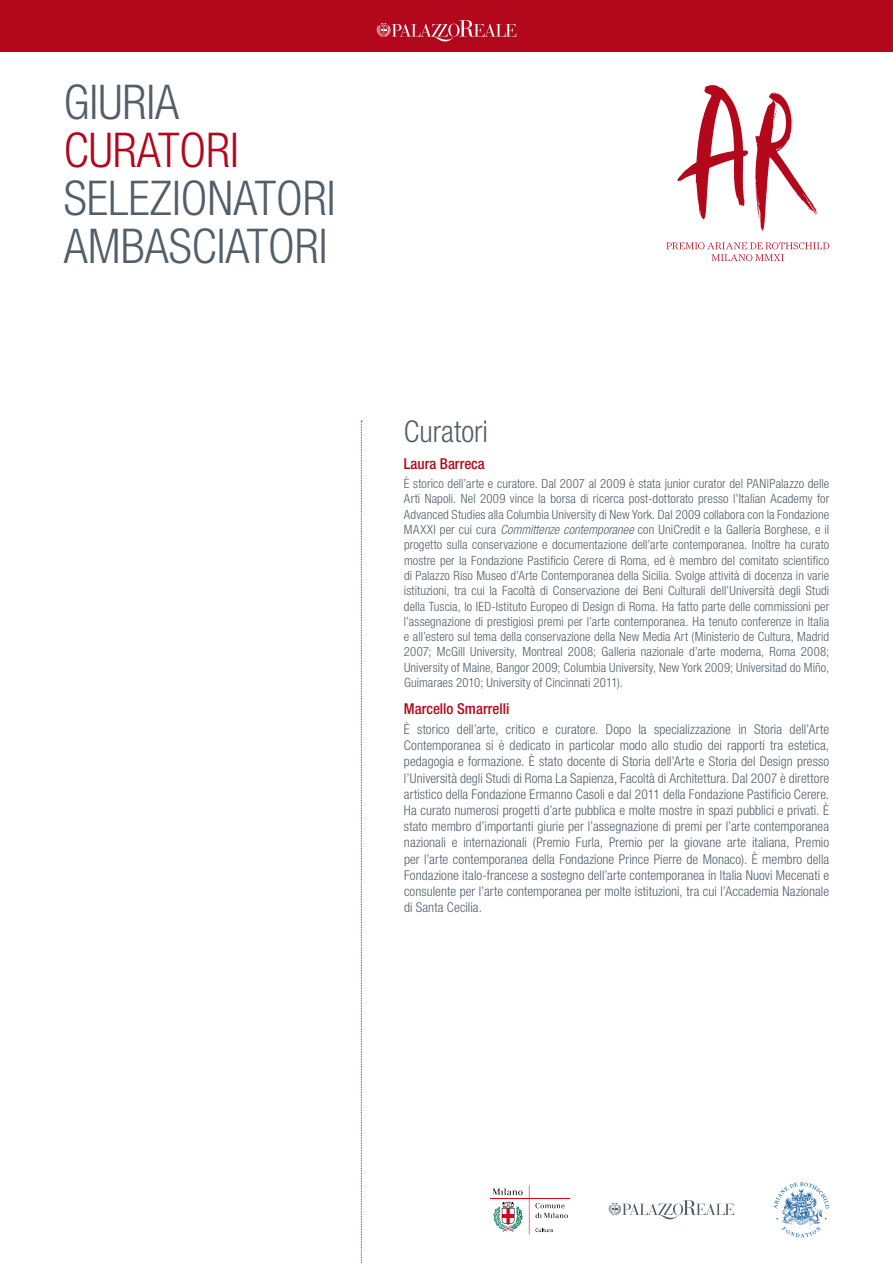
<style>
.page{position:relative;width:893px;height:1263px;background:#fff}
.page>*{position:absolute;margin:0;border:0;box-sizing:border-box;transform-origin:0 0}
.t1{font:300 condensed 48px/48px "Helvetica Neue LT Pro";color:#525f6a}
.t2{font:300 condensed 48px "Helvetica Neue LT Pro";color:#b3071b}
.t3{font:300 condensed 30px "Helvetica Neue LT Pro";color:#525f6a}
.t4{font:500 condensed 15px "Helvetica Neue LT Pro";color:#b3071b}
.t5{font:300 condensed 13.5px/16.2px "Helvetica Neue LT Pro";letter-spacing:.005em;color:#525f6a;text-align:justify}
.t6{font:300 condensed 12.75px/15.3px "Helvetica Neue LT Pro";letter-spacing:.005em;color:#525f6a;text-align:justify}
.s1{font-style:italic}
</style>
<div class="page">
<svg style="left:535px;top:1228px;width:18px;height:4px"></svg>
<hr style="left:529px;top:1185px;width:1px;height:49px;background:#e2001a">
<hr style="left:490px;top:1198px;width:79px;height:1px;background:#e2001a">
<svg style="left:535px;top:1203px;width:33px;height:15px"></svg>
<svg style="left:492px;top:1188px;width:31px;height:7px"></svg>
<svg style="left:494px;top:1202px;width:29px;height:30px"></svg>
<svg style="left:774px;top:1182px;width:55px;height:55px"></svg>
<svg style="left:677px;top:85px;width:141px;height:147px"></svg>
<svg style="left:666px;top:242px;width:163px;height:19px"></svg>
<div style="left:0;top:0;width:893px;height:51px;background:#b3071b"></div>
<svg style="left:377px;top:20px;width:139px;height:21px"></svg>
<svg style="left:609px;top:1200px;width:125px;height:19px"></svg>
<svg style="left:361px;top:421px;width:1px;height:842px"></svg>
<h1 class="t1" style="left:64px;top:78px;width:19px">GIURI</h1>
<h1 class="t1" style="left:155px;top:78px;width:25px">A</h1>
<h1 class="t2" style="left:64px;top:123px;width:115px">CUR ATORI</h1>
<h1 class="t1" style="left:64px;top:174px;width:22px">SELEZION</h1>
<h1 class="t1" style="left:64px;top:174px;width:273px;text-indent:170px">ATOR i<br>AMBASCIATORI</h1>
<h2 class="t3" style="left:404px;top:414px;width:85px">Curatori</h2>
<p class="t4" style="left:404px;top:454px;width:82px">Laura Barreca</p>
<p class="t6" style="left:404px;top:476px;width:427px">È storico dell’arte e curatore. Dal 2007 al 2009 è stata junior curator del PAN|Palazzo delle Arti Napoli. Nel 2009 vince la borsa di ricerca post-dottorato presso l’Italian Academy for Advanced Studies alla Columbia University di New York. Dal 2009 collabora con la Fondazione MAXXI per cui cura <span class="s1">Committenze contemporanee</span> con UniCredit e la Galleria Borghese, e il progetto sulla conservazione e documentazione dell’arte contemporanea. Inoltre ha curato mostre per la Fondazione Pastificio Cerere di Roma, ed è membro del comitato scientifico di Palazzo Riso Museo d’Arte Contemporanea della Sicilia. Svolge attività di docenza in varie istituzioni, tra cui la Facoltà di Conservazione dei Beni Culturali dell’Università degli Studi della Tuscia, lo IED -Istituto Europeo di Design di Roma. Ha fatto parte delle commissioni per l’assegnazione di prestigiosi premi per l’arte contemporanea. Ha tenuto conferenze in Italia e all’estero sul tema della conservazione della New Media Art (Ministerio de Cultura, Madrid 2007; McGill University, Montreal 2008; Galleria nazionale d’arte moderna, Roma 2008; University of Maine, Bangor 2009; Columbia University, New York 2009; Universitad do Miño, Guimaraes 2010; University of Cincinnati 2011).</p>
<p class="t4" style="left:404px;top:699px;width:107px">Marcello Smarrelli</p>
<p class="t5" style="left:404px;top:721px;width:427px">È storico dell’arte, critico e curatore. Dopo la specializzazione in Storia dell’Arte Contemporanea si è dedicato in particolar modo allo studio dei rapporti tra estetica, pedagogia e formazione. È stato docente di Storia dell’Arte e Storia del Design presso l’Università degli Studi di Roma La Sapienza, Facoltà di Architettura. Dal 2007 è direttore artistico della Fondazione Ermanno Casoli e dal 2011 della Fondazione Pastificio Cerere.<br>Ha curato numerosi progetti d’arte pubblica e molte mostre in spazi pubblici e privati. È stato membro d’importanti giurie per l’assegnazione di premi per l’arte contemporanea nazionali e internazionali (Premio Furla, Premio per la giovane arte italiana, Premio per l’arte contemporanea della Fondazione Prince Pierre de Monaco). È membro della Fondazione italo-francese a sostegno dell’arte contemporanea in Italia Nuovi Mecenati e consulente per l’arte contemporanea per molte istituzioni, tra cui l’Accademia Nazionale di Santa Cecilia.</p>
</div>
